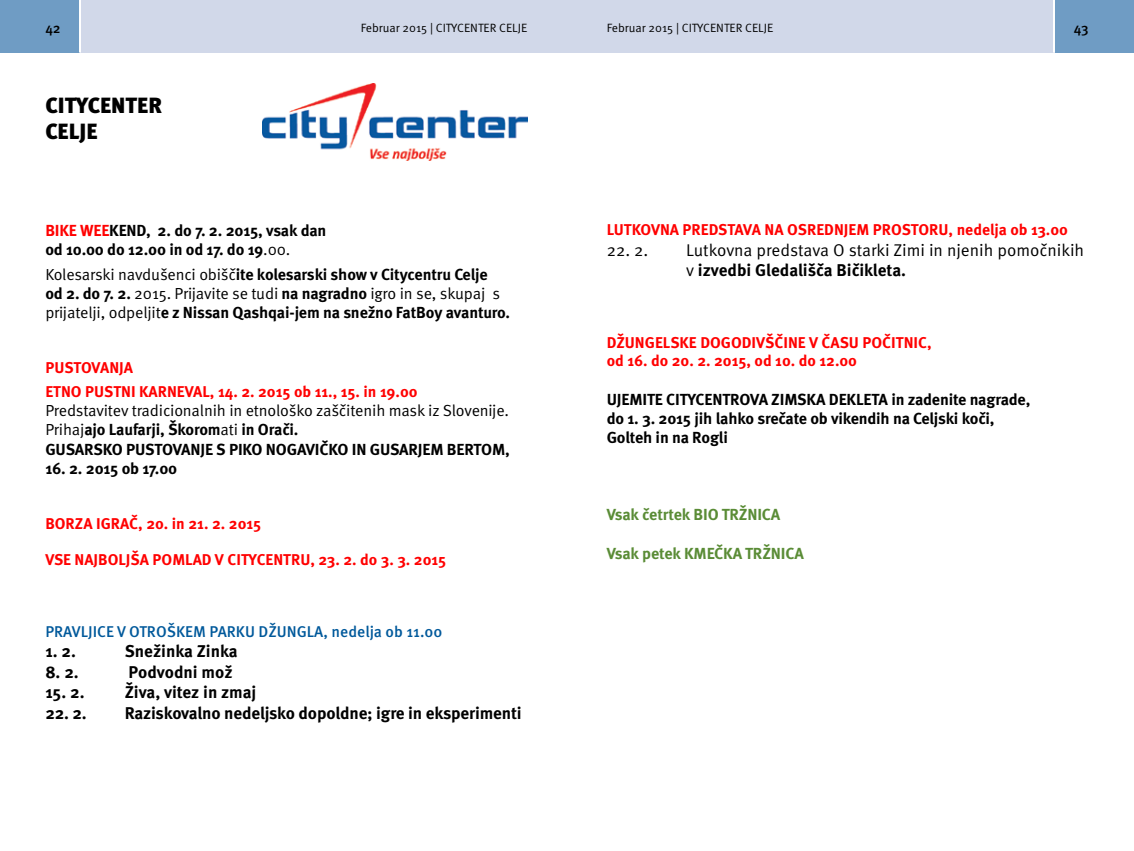
<style>
.page{position:relative;width:1134px;height:851px;background:#fff}
.page>*{position:absolute;margin:0;border:0;box-sizing:border-box;transform-origin:0 0}
.t1{font:900 22px/26.4px "Meta Pro";color:#000}
.t2{font:700 17px "Meta Pro";letter-spacing:-.01em;color:#000}
.t3{font:17px/20.4px "Meta Pro";color:#000}
.t4{font:700 16px/19.2px "Meta Pro";letter-spacing:-.01em;color:#000}
.t5{font:700 16px "Meta Pro";letter-spacing:-.01em;color:#5a8c36}
.t6{font:700 15.6px/24.4px "Meta Pro";color:#f00}
.t7{font:500 15.6px "Meta Pro";color:#00599b}
.t8{font:500 14px "Meta Pro";color:#000}
.t9{font:12px "Meta Pro";color:#000}
.s1{color:#f00}
.s2{font-weight:400}
.s3{font-weight:700}
</style>
<div class="page">
<img style="left:263px;top:83px;width:264px;height:77px">
<div style="left:0;top:0;width:567px;height:53px;background:#d1d8e9"></div>
<div style="left:0;top:0;width:79px;height:53px;background:#6f9cc4"></div>
<div style="left:567px;top:0;width:567px;height:53px;background:#d1d8e9"></div>
<div style="left:1055px;top:0;width:79px;height:53px;background:#6f9cc4"></div>
<hr style="left:79px;top:0;width:2px;height:53px;background:#fff">
<hr style="left:1053px;top:0;width:2px;height:53px;background:#fff">
<p class="t8" style="left:45px;top:20px;width:17px">42</p>
<p class="t9" style="left:361px;top:20px;width:168px">Februar 2015 | CITYCENTER CELJE</p>
<p class="t9" style="left:607px;top:20px;width:168px">Februar 2015 | CITYCENTER CELJE</p>
<p class="t8" style="left:1074px;top:20px;width:16px">43</p>
<h1 class="t1" style="left:45px;top:93px;width:118px">CITYCENTER<br>CELJE</h1>
<p class="t4" style="left:45px;top:221px;width:283px"><span class="s1">BIKE WEE</span>KEND, 2. do 7. 2. 2015, vsak dan od 10.00 do 12.00 in od 17. do 19<span class="s2">.00.</span></p>
<p class="t4" style="left:45px;top:265px;width:466px"><span class="s2">Kolesarski navdušenci obišč</span>ite kolesarski show v Citycentru Celje<br>od 2. do 7. 2. <span class="s2">2015. Prijavite se tudi</span> na nagradno <span class="s2">igro in se, skupaj s prijatelji, odpeljit</span>e z Nissan Qashqai-jem na snežno FatBoy avanturo.</p>
<p class="t6" style="left:45px;top:355px;width:374px">PUSTOVANJA<br>ETNO PUSTNI KARNEVAL, 14. 2. 2015 ob 11., 15. in 19.00</p>
<p class="t4" style="left:45px;top:401px;width:466px"><span class="s2">Predstavitev tradicionalnih in etnološko zaščitenih mask iz Slovenije.<br>Prihaj</span>ajo Laufarji, Škorom<span class="s2">ati</span> in Orači.<br>GUSARSKO PUSTOVANJE S PIKO NOGAVIČKO IN GUSARJEM BERTOM,</p>
<p class="t4" style="left:45px;top:459px;width:133px">16. 2. 2015 ob 17.00</p>
<p class="t6" style="left:45px;top:511px;width:217px">BORZA IGRAČ, 20. in 21. 2. 2015</p>
<p class="t6" style="left:45px;top:547px;width:402px">VSE NAJBOLJŠA POMLAD V CITYCENTRU, 23. 2. do 3. 3. 2015</p>
<p class="t7" style="left:45px;top:621px;width:399px">PRAVLJICE V OTROŠKEM PARKU DŽUNGLA, nedelja ob 11.00</p>
<p class="t2" style="left:45px;top:640px;width:32px">1. 2.</p>
<p class="t2" style="left:125px;top:640px;width:115px">Snežinka Zinka</p>
<p class="t2" style="left:45px;top:661px;width:35px">8. 2.</p>
<p class="t2" style="left:129px;top:661px;width:106px">Podvodni mož</p>
<p class="t2" style="left:45px;top:681px;width:41px">15. 2.</p>
<p class="t2" style="left:125px;top:681px;width:133px">Živa, vitez in zmaj</p>
<p class="t2" style="left:45px;top:701px;width:43px">22. 2.</p>
<p class="t2" style="left:125px;top:701px;width:398px">Raziskovalno nedeljsko dopoldne; igre in eksperimenti</p>
<p class="t6" style="left:607px;top:218px;width:463px">LUTKOVNA PREDSTAVA NA OSREDNJEM PROSTORU, nedelja ob 13.00</p>
<p class="t3" style="left:607px;top:240px;width:43px">22. 2.</p>
<p class="t3" style="left:686px;top:240px;width:400px">Lutkovna predstava O starki Zimi in njenih pomočnikih v <span class="s3">izvedbi Gledališča Bičikleta.</span></p>
<p class="t6" style="left:607px;top:333px;width:327px;line-height:18.8px">DŽUNGELSKE DOGODIVŠČINE V ČASU POČITNIC, od 16. do 20. 2. 2015, od 10. do 12.00</p>
<p class="t4" style="left:607px;top:390px;width:425px">UJEMITE CITYCENTROVA ZIMSKA DEKLETA in zadenite nagrade, do 1. 3. 2015 jih lahko srečate ob vikendih na Celjski koči,<br>Golteh in na Rogli</p>
<p class="t5" style="left:607px;top:504px;width:175px">Vsak četrtek BIO TRŽNICA</p>
<p class="t5" style="left:607px;top:542px;width:199px">Vsak petek KMEČKA TRŽNICA</p>
</div>
